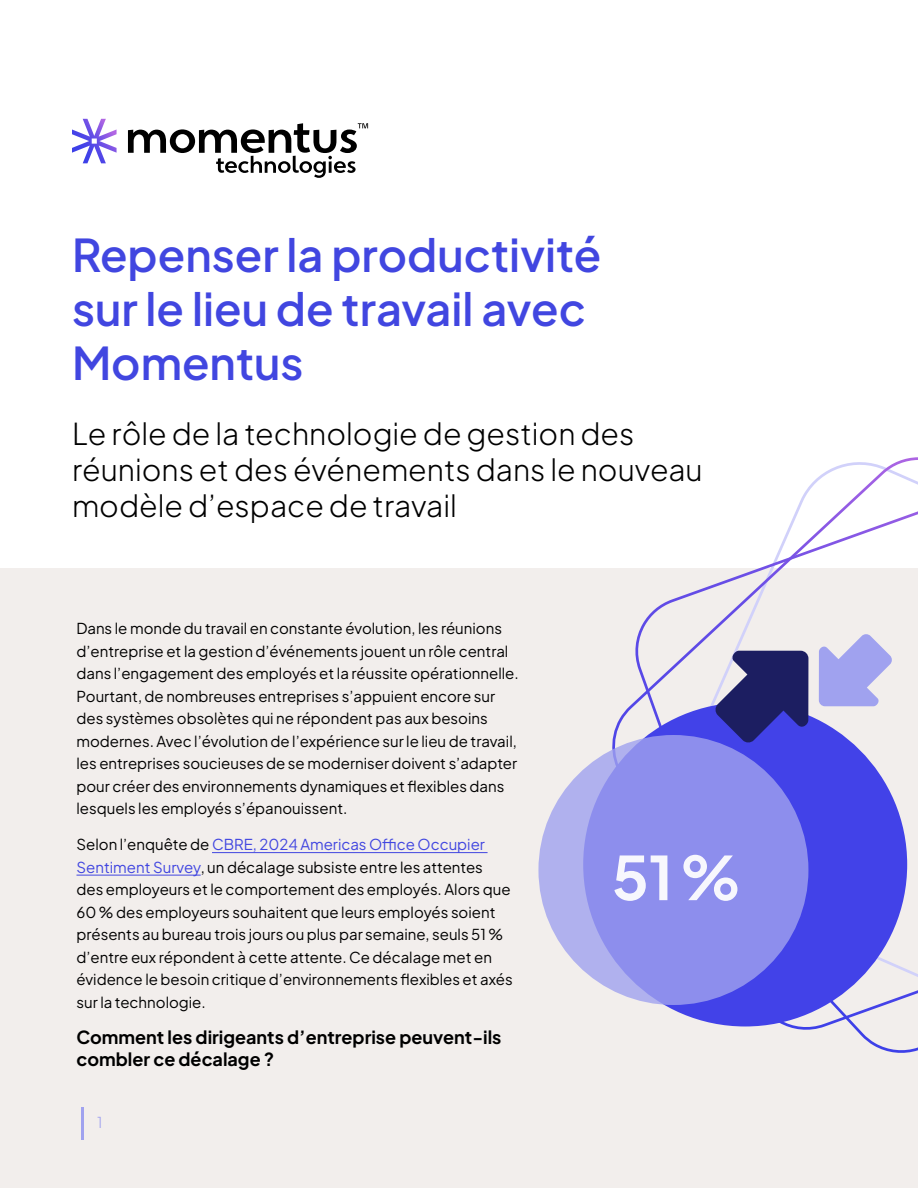
<style>
.page{position:relative;width:918px;height:1188px;background:#fff}
.page>*{position:absolute;margin:0;border:0;box-sizing:border-box;transform-origin:0 0}
.t1{font:700 60px "Plus Jakarta Sans";color:#fff}
.t2{font:600 45px/54px "Plus Jakarta Sans";color:#4146e0}
.t3{font:300 30px/36px "Plus Jakarta Sans";color:#000}
.t4{font:700 18px/22.5px "Plus Jakarta Sans";color:#000}
.t5{font:15px/22.5px "Plus Jakarta Sans";color:#000}
.t6{font:300 15px "Plus Jakarta Sans";color:#a0a2ef}
.s1{color:#4146e0}
</style>
<div class="page">
<div style="left:0;top:568px;width:918px;height:620px;background:#f2eeec"></div>
<svg style="left:72px;top:119px;width:45px;height:44px"></svg>
<svg style="left:128px;top:123px;width:240px;height:54px"></svg>
<svg style="left:612px;top:457px;width:306px;height:596px"></svg>
<svg style="left:633px;top:511px;width:285px;height:521px"></svg>
<hr style="left:212px;top:852px;width:276px;height:1px;background:#4146e0">
<hr style="left:76px;top:875px;width:125px;height:1px;background:#4146e0">
<hr style="left:81px;top:1107px;width:2px;height:32px;background:#a0a2ef">
<div style="left:583px;top:702px;width:324px;height:324px;background:#4242e8;border-radius:50%"></div>
<svg style="left:538px;top:735px;width:270px;height:270px;fill:#8d8eed"></svg>
<svg style="left:715px;top:651px;width:93px;height:92px"></svg>
<svg style="left:819px;top:634px;width:73px;height:72px"></svg>
<h2 class="t2" style="left:72px;top:223px;width:531px">Repenser la productivité sur le lieu de travail avec<br>Momentus</h2>
<h3 class="t3" style="left:72px;top:413px;width:632px">Le rôle de la technologie de gestion des réunions et des événements dans le nouveau modèle d’espace de travail</h3>
<p class="t5" style="left:76px;top:616px;width:444px">Dans le monde du travail en constante évolution, les réunions d’entreprise et la gestion d’événements jouent un rôle central dans l’engagement des employés et la réussite opérationnelle.<br>Pourtant, de nombreuses entreprises s’appuient encore sur des systèmes obsolètes qui ne répondent pas aux besoins modernes. Avec l’évolution de l’expérience sur le lieu de travail, les entreprises soucieuses de se moderniser doivent s’adapter pour créer des environnements dynamiques et flexibles dans lesquels les employés s’épanouissent.</p>
<p class="t5" style="left:76px;top:832px;width:438px">Selon l’enquête de <span class="s1">CBRE, 2024 Americas Office Occupier Sentiment Survey</span>, un décalage subsiste entre les attentes des employeurs et le comportement des employés. Alors que 60 % des employeurs souhaitent que leurs employés soient présents au bureau trois jours ou plus par semaine, seuls 51 % d’entre eux répondent à cette attente. Ce décalage met en évidence le besoin critique d’environnements flexibles et axés sur la technologie.</p>
<p class="t4" style="left:76px;top:1024px;width:426px">Comment les dirigeants d’entreprise peuvent-ils combler ce décalage ?</p>
<p class="t6" style="left:97px;top:1110px;width:7px">1</p>
<h1 class="t1" style="left:612px;top:829px;width:131px">51%</h1>
</div>
